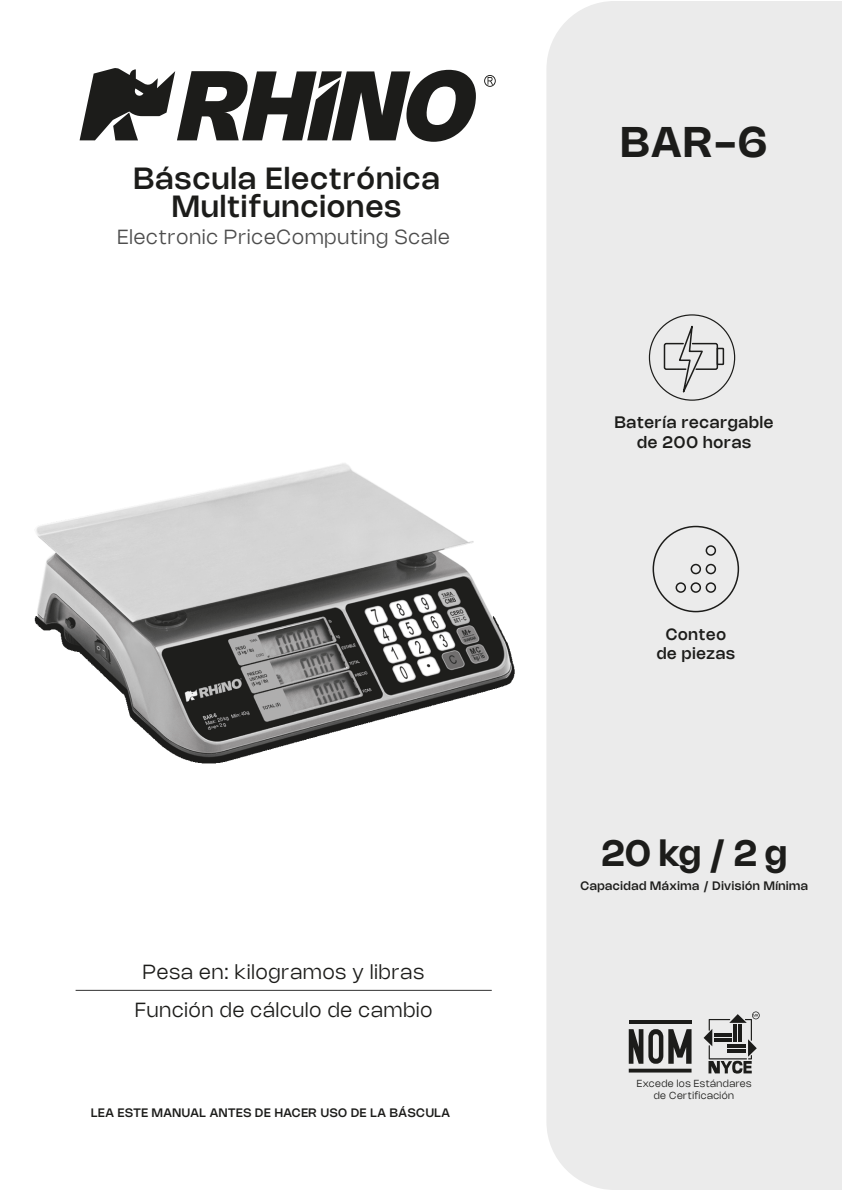
<style>
.page{position:relative;width:842px;height:1191px;background:#fff}
.page>*{position:absolute;margin:0;border:0;box-sizing:border-box;transform-origin:0 0}
.t1{font:600 42px "Nohemi";color:#1c1c1a}
.t2{font:600 36px "Nohemi";color:#1c1c1a}
.t3{font:500 30px/28px "Nohemi";letter-spacing:.05em;color:#1c1c1a;text-align:center}
.t4{font:300 20px "Nohemi";letter-spacing:.05em;color:#1c1c1a}
.t5{font:300 20px "Nohemi";letter-spacing:.05em;color:#4d4d4d}
.t6{font:500 16.2px/19.6px "Nohemi";letter-spacing:.05em;color:#1c1c1a;text-align:center}
.t7{font:500 16px/19.2px "Nohemi";letter-spacing:.05em;color:#1c1c1a;text-align:center}
.t8{font:500 12px "Nohemi";letter-spacing:.05em;color:#1c1c1a}
.t9{font:300 10px/12px "Nohemi";letter-spacing:.05em;color:#1c1c1a;text-align:center}
</style>
<div class="page">
<img style="left:34px;top:463px;width:481px;height:301px">
<hr style="left:76px;top:990px;width:416px;height:1px;background:#313131">
<svg style="left:80px;top:68px;width:396px;height:74px"></svg>
<svg style="left:484px;top:75px;width:12px;height:12px"></svg>
<div style="left:546px;top:1px;width:296px;height:1189px;background:#ebebeb"></div>
<div style="left:691px;top:1019px;width:6px;height:22px;background:#ebebeb;border-radius:3px"></div>
<svg style="left:629px;top:1029px;width:62px;height:34px;background:#70706e"></svg>
<svg style="left:629px;top:1068px;width:62px;height:4px"></svg>
<hr style="left:629px;top:1020px;width:62px;height:4px;background:#1c1c1a">
<svg style="left:703px;top:1011px;width:57px;height:62px;background:#a7a7a7"></svg>
<svg style="left:649px;top:314px;width:86px;height:90px;background:#d5d5d5"></svg>
<div style="left:652px;top:526px;width:87px;height:86px;border:2px solid #1c1c1a;border-radius:50%"></div>
<div style="left:706px;top:582px;width:10px;height:11px;border:2px solid #1c1c1a;border-radius:50%"></div>
<div style="left:706px;top:564px;width:10px;height:10px;border:2px solid #1c1c1a;border-radius:50%"></div>
<div style="left:706px;top:545px;width:10px;height:11px;border:2px solid #1c1c1a;border-radius:50%"></div>
<div style="left:690px;top:582px;width:11px;height:11px;border:2px solid #1c1c1a;border-radius:50%"></div>
<div style="left:690px;top:564px;width:11px;height:10px;border:2px solid #1c1c1a;border-radius:50%"></div>
<div style="left:675px;top:582px;width:11px;height:11px;border:2px solid #1c1c1a;border-radius:50%"></div>
<h3 class="t3" style="left:134px;top:166px;width:307px">Báscula Electrónica<br>Multifunciones</h3>
<h3 class="t5" style="left:117px;top:227px;width:334px">Electronic PriceComputing Scale</h3>
<h3 class="t4" style="left:143px;top:962px;width:283px">Pesa en: kilogramos y libras</h3>
<h3 class="t4" style="left:135px;top:1000px;width:299px">Función de cálculo de cambio</h3>
<p class="t8" style="left:91px;top:1106px;width:361px">LEA ESTE MANUAL ANTES DE HACER USO DE LA BÁSCULA</p>
<h1 class="t1" style="left:621px;top:122px;width:148px">BAR-6</h1>
<h3 class="t6" style="left:615px;top:413px;width:160px">Batería recargable de 200 horas</h3>
<h3 class="t7" style="left:657px;top:625px;width:80px">Conteo de piezas</h3>
<h2 class="t2" style="left:601px;top:836px;width:187px">20 kg / 2 g</h2>
<p class="t8" style="left:580px;top:880px;width:229px">Capacidad Máxima / División Mínima</p>
<p class="t9" style="left:637px;top:1078px;width:116px">Excede los Estándares de Certificación</p>
</div>
